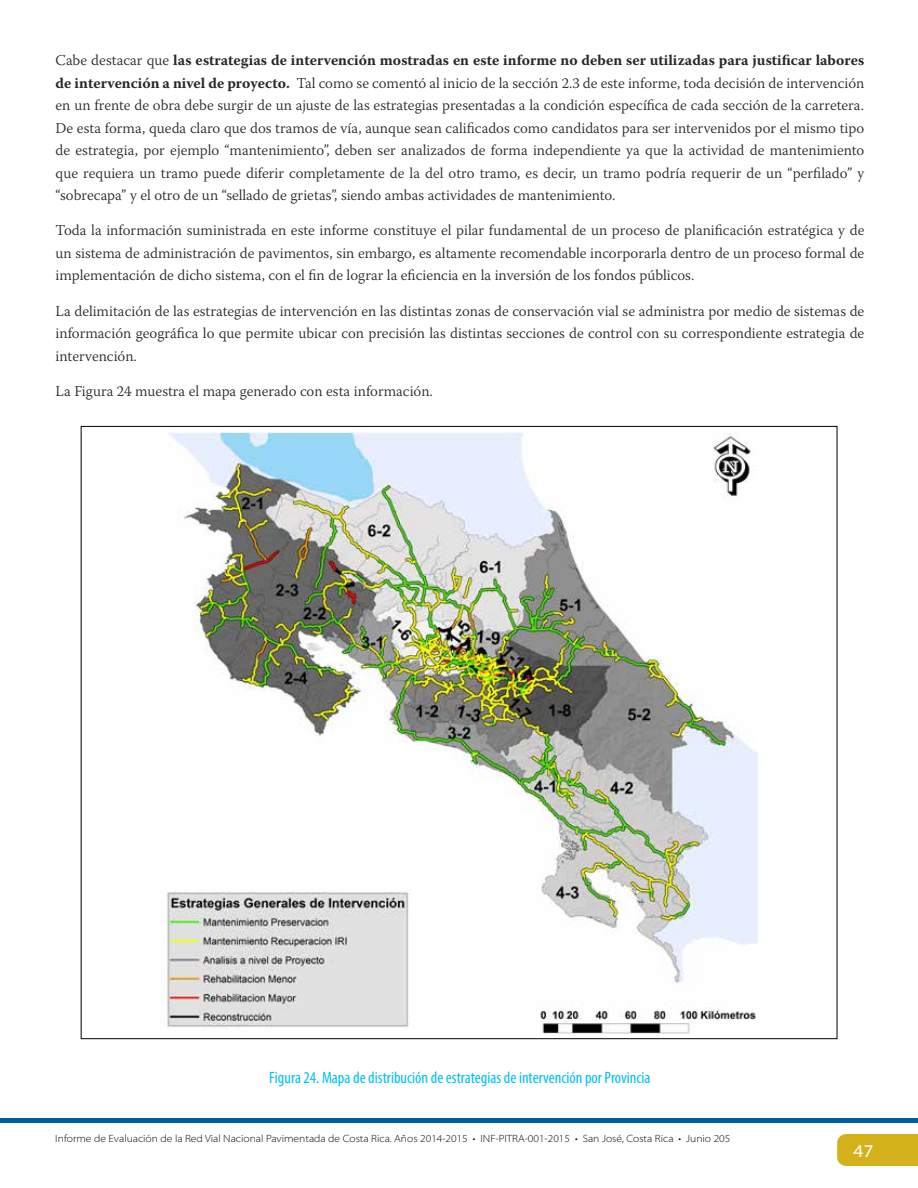
<style>
.page{position:relative;width:918px;height:1188px;background:#fff}
.page>*{position:absolute;margin:0;border:0;box-sizing:border-box;transform-origin:0 0}
.t1{font:semi-expanded 18px "Myriad Pro";color:#fff}
.t2{font:condensed 16.5px "Myriad Pro";color:#00c0f3}
.t3{font:300 15px/22.5px "Warnock Pro";color:#292829;text-align:justify}
.t4{font:300 semi-expanded 10.5px "Myriad Pro";color:#000}
.s1{font-weight:700}
</style>
<div class="page">
<div style="left:837px;top:1134px;width:81px;height:32px;background:#d3b21b"></div>
<hr style="left:0;top:1119px;width:918px;height:4px;background:#005da4">
<img style="left:161px;top:432px;width:596px;height:601px">
<p class="t3" style="left:56px;top:49px;width:810px">Cabe destacar que <span class="s1">las estrategias de intervención mostradas en este informe no deben ser utilizadas para justificar labores de intervención a nivel de proyecto.</span> Tal como se comentó al inicio de la sección 2.3 de este informe, toda decisión de intervención en un frente de obra debe surgir de un ajuste de las estrategias presentadas a la condición específica de cada sección de la carretera.<br>De esta forma, queda claro que dos tramos de vía, aunque sean calificados como candidatos para ser intervenidos por el mismo tipo de estrategia, por ejemplo “mantenimiento”, deben ser analizados de forma independiente ya que la actividad de mantenimiento que requiera un tramo puede diferir completamente de la del otro tramo, es decir, un tramo podría requerir de un “perfilado” y “sobrecapa” y el otro de un “sellado de grietas”, siendo ambas actividades de mantenimiento.</p>
<p class="t3" style="left:56px;top:219px;width:810px">Toda la información suministrada en este informe constituye el pilar fundamental de un proceso de planificación estratégica y de un sistema de administración de pavimentos, sin embargo, es altamente recomendable incorporarla dentro de un proceso formal de implementación de dicho sistema, con el fin de lograr la eficiencia en la inversión de los fondos públicos.</p>
<p class="t3" style="left:56px;top:299px;width:810px">La delimitación de las estrategias de intervención en las distintas zonas de conservación vial se administra por medio de sistemas de información geográfica lo que permite ubicar con precisión las distintas secciones de control con su correspondiente estrategia de intervención.</p>
<p class="t3" style="left:56px;top:379px;width:379px">La Figura 24 muestra el mapa generado con esta información.</p>
<p class="t2" style="left:269px;top:1068px;width:383px">Figura 24. Mapa de distribución de estrategias de intervención por Provincia</p>
<p class="t4" style="left:55px;top:1133px;width:677px">Informe de Evaluación de la Red Vial Nacional Pavimentada de Costa Rica. Años 2014-2015 • INF-PITRA-001-2015 • San José, Costa Rica • Junio 205</p>
<p class="t1" style="left:854px;top:1141px;width:22px">47</p>
</div>
